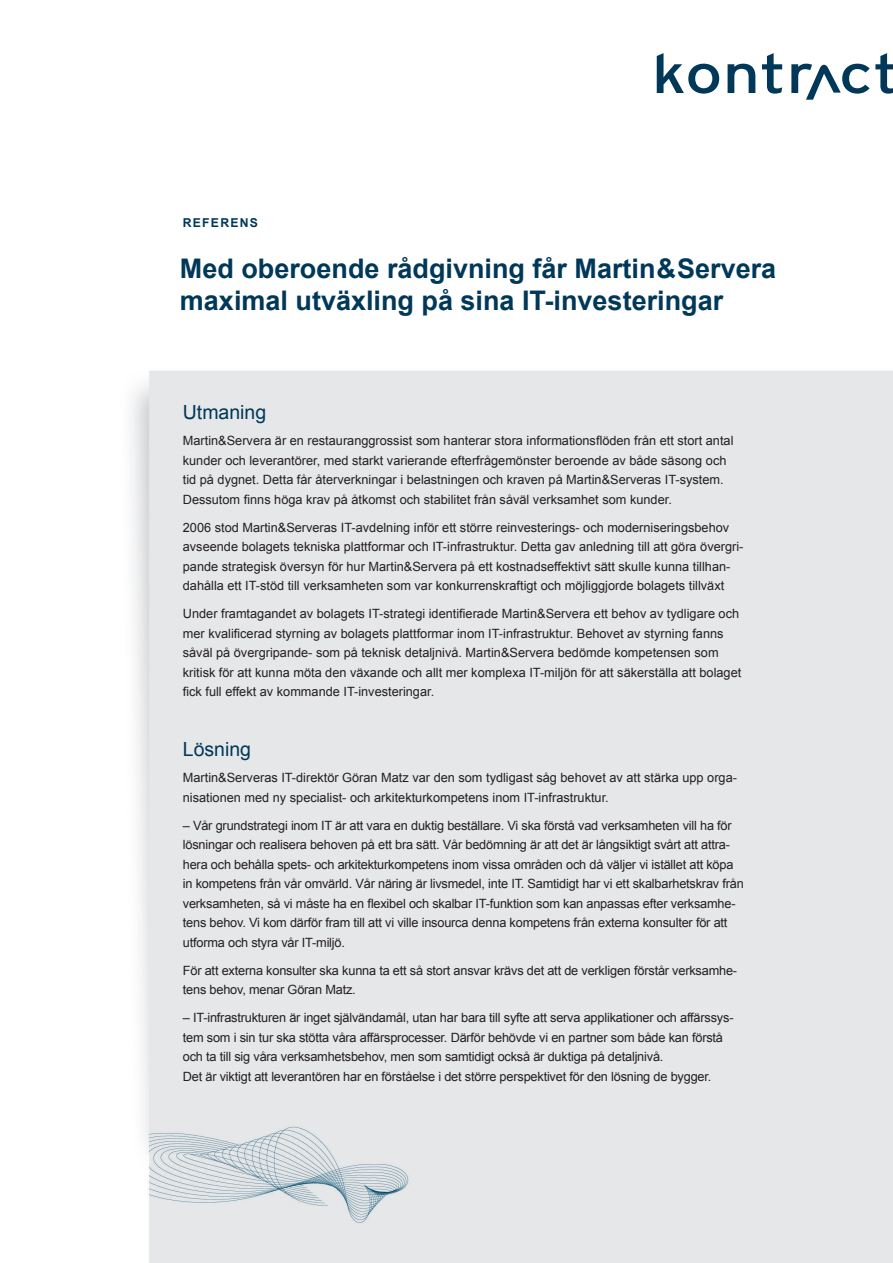
<style>
.page{position:relative;width:893px;height:1263px;background:#fff}
.page>*{position:absolute;margin:0;border:0;box-sizing:border-box;transform-origin:0 0}
.t1{font:700 27px/32.4px "Arial";color:#003859}
.Rubbe_1{font:19.5px "Arial";color:#003859}
.Bröd_m_indrag{font:12.75px/19.5px "Arial";letter-spacing:-.015em;color:#231f20}
.Bröd{font:12.75px/19.5px "Arial";color:#231f20}
.t2{font:700 12.3px "Arial";letter-spacing:.1em;color:#003859}
</style>
<div class="page">
<svg style="left:657px;top:53px;width:62px;height:41px"></svg>
<svg style="left:728px;top:64px;width:27px;height:29px"></svg>
<svg style="left:762px;top:53px;width:20px;height:41px"></svg>
<svg style="left:791px;top:53px;width:102px;height:47px"></svg>
<div style="left:131px;top:370px;width:762px;height:893px;background:#e6e7e9"></div>
<p class="t2" style="left:183px;top:215px;width:77px">REFERENS</p>
<p class="t1" style="left:180px;top:253px;width:598px">Med oberoende rådgivning får Martin&amp;Servera maximal utväxling på sina IT-investeringar</p>
<p class="Rubbe_1" style="left:183px;top:400px;width:85px">Utmaning</p>
<p class="Bröd" style="left:183px;top:431px;width:552px">Martin&amp;Servera är en restauranggrossist som hanterar stora informationsflöden från ett stort antal kunder och leverantörer, med starkt varierande efterfrågemönster beroende av både säsong och tid på dygnet. Detta får återverkningar i belastningen och kraven på Martin&amp;Serveras IT-system.<br>Dessutom finns höga krav på åtkomst och stabilitet från såväl verksamhet som kunder.</p>
<p class="Bröd_m_indrag" style="left:183px;top:517px;width:562px">2006 stod Martin&amp;Serveras IT-avdelning inför ett större reinvesterings- och moderniseringsbehov avseende bolagets tekniska plattformar och IT-infrastruktur. Detta gav anledning till att göra övergri&shy;pande strategisk översyn för hur Martin&amp;Servera på ett kostnadseffektivt sätt skulle kunna tillhan&shy;dahålla ett IT-stöd till verksamheten som var konkurrenskraftigt och möjliggjorde bolagets tillväxt</p>
<p class="Bröd_m_indrag" style="left:183px;top:604px;width:560px">Under framtagandet av bolagets IT-strategi identifierade Martin&amp;Servera ett behov av tydligare och mer kvalificerad styrning av bolagets plattformar inom IT-infrastruktur. Behovet av styrning fanns såväl på övergripande- som på teknisk detaljnivå. Martin&amp;Servera bedömde kompetensen som kritisk för att kunna möta den växande och allt mer komplexa IT-miljön för att säkerställa att bolaget fick full effekt av kommande IT-investeringar.</p>
<p class="Rubbe_1" style="left:183px;top:736px;width:70px">Lösning</p>
<p class="Bröd" style="left:183px;top:768px;width:556px">Martin&amp;Serveras IT-direktör Göran Matz var den som tydligast såg behovet av att stärka upp orga&shy;nisationen med ny specialist- och arkitekturkompetens inom IT-infrastruktur.</p>
<p class="Bröd_m_indrag" style="left:183px;top:815px;width:562px">– Vår grundstrategi inom IT är att vara en duktig beställare. Vi ska förstå vad verksamheten vill ha för lösningar och realisera behoven på ett bra sätt. Vår bedömning är att det är långsiktigt svårt att attra&shy;hera och behålla spets- och arkitekturkompetens inom vissa områden och då väljer vi istället att köpa in kompetens från vår omvärld. Vår näring är livsmedel, inte IT. Samtidigt har vi ett skalbarhetskrav från verksamheten, så vi måste ha en flexibel och skalbar IT-funktion som kan anpassas efter verksamhe&shy;tens behov. Vi kom därför fram till att vi ville insourca denna kompetens från externa konsulter för att utforma och styra vår IT-miljö.</p>
<p class="Bröd_m_indrag" style="left:183px;top:960px;width:556px">För att externa konsulter ska kunna ta ett så stort ansvar krävs det att de verkligen förstår verksamhe&shy;tens behov, menar Göran Matz.</p>
<p class="Bröd_m_indrag" style="left:183px;top:1008px;width:552px">– IT-infrastrukturen är inget självändamål, utan har bara till syfte att serva applikationer och affärssys&shy;tem som i sin tur ska stötta våra affärsprocesser. Därför behövde vi en partner som både kan förstå och ta till sig våra verksamhetsbehov, men som samtidigt också är duktiga på detaljnivå.<br>Det är viktigt att leverantören har en förståelse i det större perspektivet för den lösning de bygger.</p>
</div>
